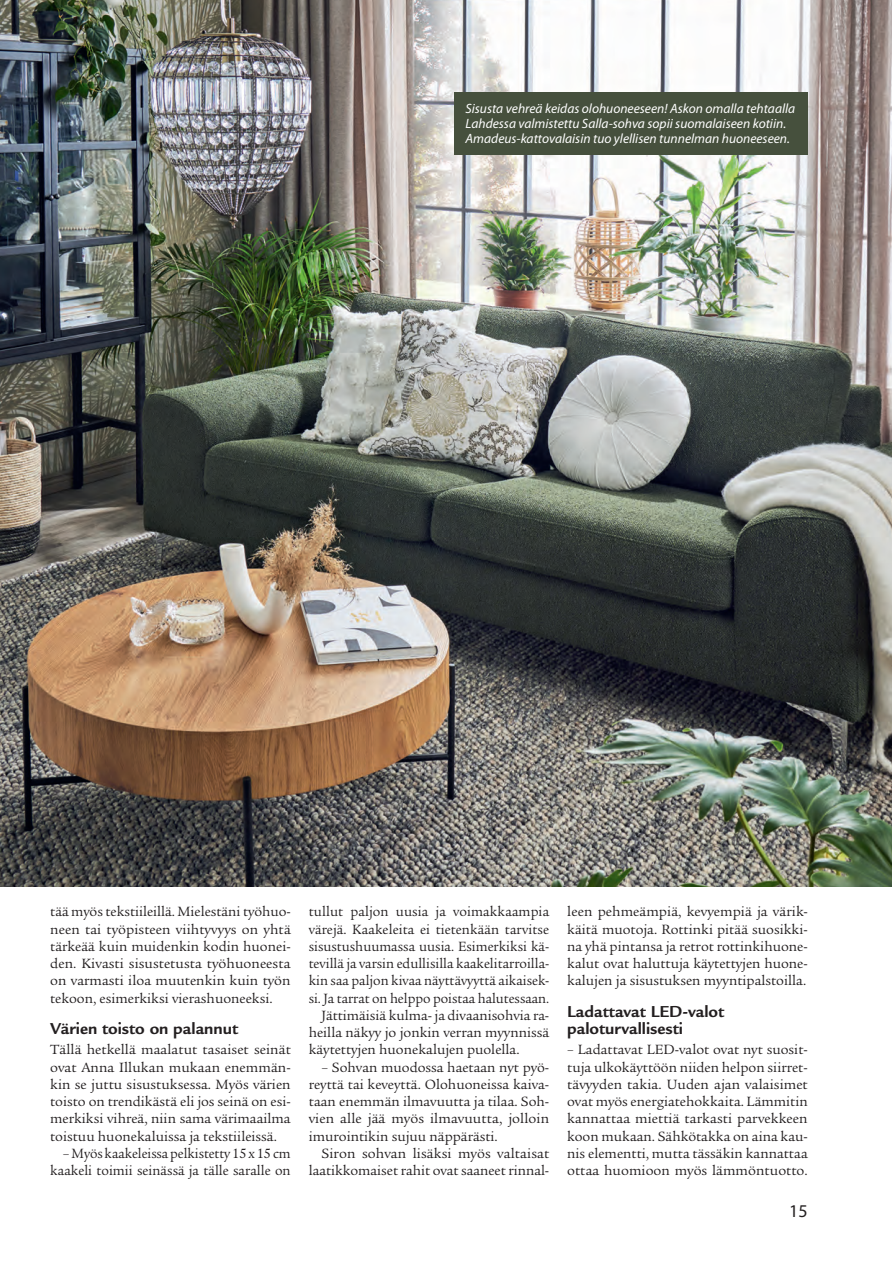
<style>
.page{position:relative;width:892px;height:1262px;background:#fff}
.page>*{position:absolute;margin:0;border:0;box-sizing:border-box;transform-origin:0 0}
.t1{font:18px "Myriad Pro";color:#231f20}
.VO{font:700 17.25px "Legacy Sans Std";color:#231f20}
.Leipis_normaali_sis{font:14.55px/17.2px "Legacy Serif Std";color:#231f20;text-align:justify}
.Leipis_normaali{font:14.55px/17.2px "Legacy Serif Std";color:#231f20;text-align:justify}
.kuvateksti{font:italic 13.5px/15px "Myriad Pro";color:#fff}
</style>
<div class="page">
<img style="left:0;top:0;width:891px;height:885px">
<div style="left:454px;top:92px;width:353px;height:62px;background:#46503d"></div>
<p class="kuvateksti" style="left:465px;top:101px;width:331px">Sisusta vehreä keidas olohuoneeseen! Askon omalla tehtaalla</p>
<p class="kuvateksti" style="left:465px;top:116px;width:326px">Lahdessa valmistettu Salla-sohva sopii suomalaiseen kotiin.<br>Amadeus-kattovalaisin tuo ylellisen tunnelman huoneeseen.</p>
<p class="Leipis_normaali_sis" style="left:50px;top:903px;width:242px">tää myös tekstiileillä. Mielestäni työhuo&shy;neen tai työpisteen viihtyvyys on yhtä tärkeää kuin muidenkin kodin huonei&shy;den. Kivasti sisustetusta työhuoneesta on varmasti iloa muutenkin kuin työn tekoon, esimerkiksi vierashuoneeksi.</p>
<p class="VO" style="left:50px;top:1018px;width:189px">Värien toisto on palannut</p>
<p class="Leipis_normaali" style="left:50px;top:1041px;width:242px">Tällä hetkellä maalatut tasaiset seinät ovat Anna Illukan mukaan enemmän&shy;kin se juttu sisustuksessa. Myös värien toisto on trendikästä eli jos seinä on esi&shy;merkiksi vihreä, niin sama värimaailma toistuu huonekaluissa ja tekstiileissä.</p>
<p class="Leipis_normaali_sis" style="left:50px;top:1144px;width:242px;text-align:right">– Myös kaakeleissa pelkistetty 15 x 15 cm kaakeli toimii seinässä ja tälle saralle on</p>
<p class="Leipis_normaali_sis" style="left:308px;top:903px;width:242px">tullut paljon uusia ja voimakkaampia värejä. Kaakeleita ei tietenkään tarvitse sisustushuumassa uusia. Esimerkiksi kä&shy;tevillä ja varsin edullisilla kaakelitarroilla&shy;kin saa paljon kivaa näyttävyyttä aikaisek&shy;si. Ja tarrat on helppo poistaa halutessaan.</p>
<p class="Leipis_normaali_sis" style="left:308px;top:1006px;width:242px;text-indent:13px">Jättimäisiä kulma- ja divaanisohvia ra&shy;heilla näkyy jo jonkin verran myynnissä käytettyjen huonekalujen puolella.</p>
<p class="Leipis_normaali_sis" style="left:308px;top:1058px;width:242px;text-indent:13px">– Sohvan muodossa haetaan nyt pyö&shy;reyttä tai keveyttä. Olohuoneissa kaiva&shy;taan enemmän ilmavuutta ja tilaa. Soh&shy;vien alle jää myös ilmavuutta, jolloin imurointikin sujuu näppärästi.</p>
<p class="Leipis_normaali_sis" style="left:308px;top:1144px;width:242px;text-align:right">Siron sohvan lisäksi myös valtaisat laatikkomaiset rahit ovat saaneet rinnal-</p>
<p class="Leipis_normaali_sis" style="left:567px;top:903px;width:242px">leen pehmeämpiä, kevyempiä ja värik&shy;käitä muotoja. Rottinki pitää suosikki&shy;na yhä pintansa ja retrot rottinkihuone&shy;kalut ovat haluttuja käytettyjen huone&shy;kalujen ja sisustuksen myyntipalstoilla.</p>
<p class="VO" style="left:567px;top:1001px;width:158px">Ladattavat LED-valot</p>
<p class="VO" style="left:567px;top:1018px;width:117px">paloturvallisesti</p>
<p class="Leipis_normaali" style="left:567px;top:1041px;width:242px">– Ladattavat LED-valot ovat nyt suosit&shy;tuja ulkokäyttöön niiden helpon siirret&shy;tävyyden takia. Uuden ajan valaisimet ovat myös energiatehokkaita. Lämmitin kannattaa miettiä tarkasti parvekkeen koon mukaan. Sähkötakka on aina kau&shy;nis elementti, mutta tässäkin kannattaa ottaa huomioon myös lämmöntuotto.</p>
<p class="t1" style="left:788px;top:1199px;width:20px">15</p>
</div>
